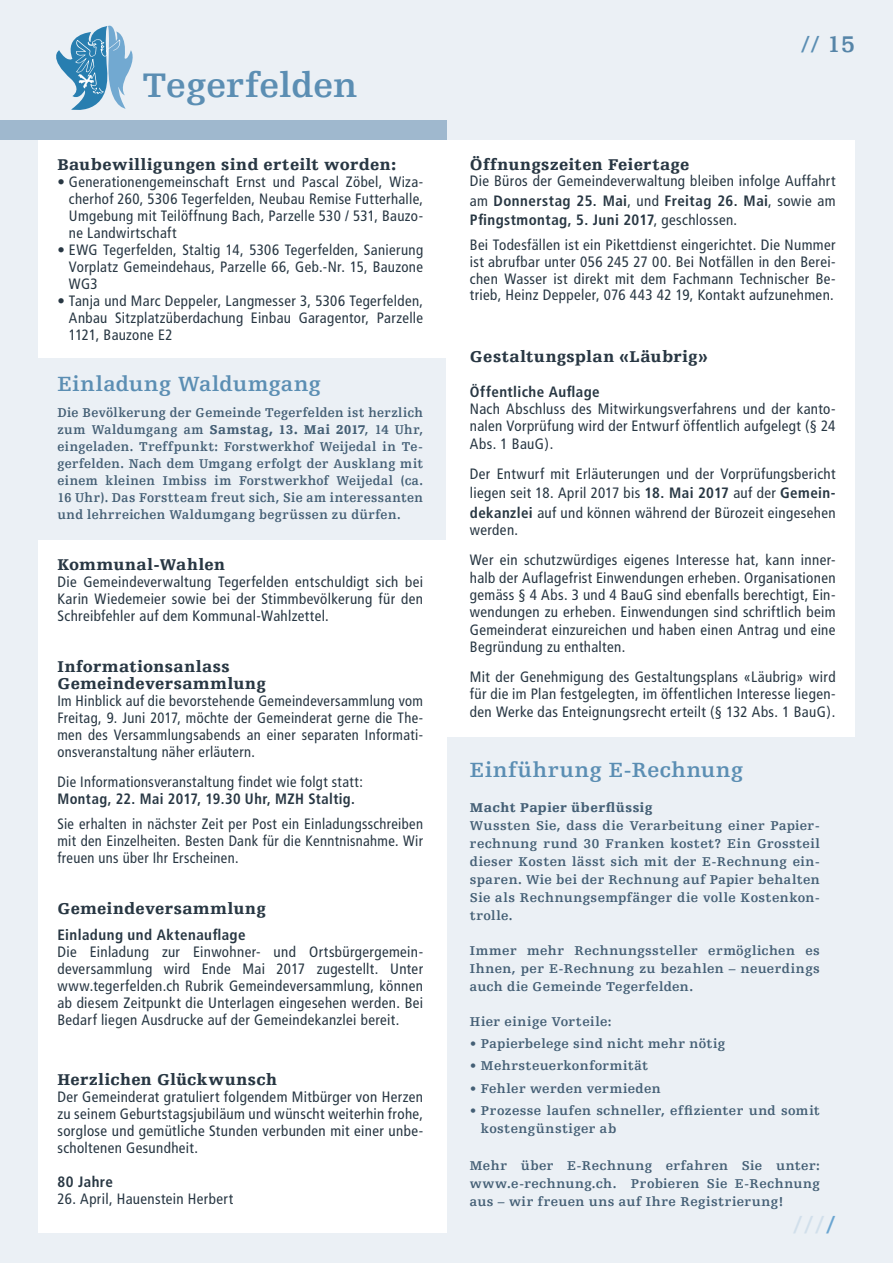
<style>
.page{position:relative;width:893px;height:1263px;background:#ebf0f5}
.page>*{position:absolute;margin:0;border:0;box-sizing:border-box;transform-origin:0 0}
.t1{font:700 36px "Egyptienne FLT";color:#5b8eb3}
.t2{font:700 25.5px "Egyptienne FLT";color:#d1dfeb}
.t3{font:700 24px "Egyptienne FLT";color:#5b8eb3}
.t4{font:700 21.75px "Egyptienne FLT";letter-spacing:.03em;color:#5b8eb3}
.t5{font:900 16.5px/17.1px "Egyptienne FLT";letter-spacing:.025em;color:#283743}
.t6{font:condensed 15px/17px "Frutiger";letter-spacing:.025em;color:#283743;text-align:justify}
.t7{font:700 condensed 15px "Frutiger";letter-spacing:.03em;color:#283743}
.t8{font:700 13.5px/18px "Egyptienne FLT";letter-spacing:.02em;color:#445f75;text-align:justify}
.t9{font:700 13.5px/17px "Egyptienne FLT";letter-spacing:.02em;color:#445f75;text-align:justify;scale:.95 1}
.t10{font:900 13.5px "Egyptienne FLT";letter-spacing:.035em;color:#445f75}
.s1{font-weight:900}
.s2{color:#5685a8}
.s3{font-weight:700}
.s4{color:#6aa5d1}
</style>
<div class="page">
<div style="left:446px;top:140px;width:408px;height:596px;background:#fff"></div>
<div style="left:38px;top:140px;width:408px;height:217px;background:#fff"></div>
<div style="left:38px;top:540px;width:408px;height:693px;background:#fff"></div>
<div style="left:0;top:121px;width:446px;height:19px;background:#9fb8ce"></div>
<svg style="left:56px;top:25px;width:77px;height:85px"></svg>
<h1 class="t1" style="left:142px;top:65px;width:217px">Tegerfelden</h1>
<p class="t5" style="left:57px;top:156px;width:340px">Baubewilligungen sind erteilt worden:</p>
<p class="t6" style="left:69px;top:173px;width:356px;text-indent:-12px">• Generationengemeinschaft Ernst und Pascal Zöbel, Wiza&shy;cherhof 260, 5306 Tegerfelden, Neubau Remise Futterhalle, Umgebung mit Teilöffnung Bach, Parzelle 530 / 531, Bauzo&shy;ne Landwirtschaft</p>
<p class="t6" style="left:69px;top:241px;width:356px;text-indent:-12px">• EWG Tegerfelden, Staltig 14, 5306 Tegerfelden, Sanierung Vorplatz Gemeindehaus, Parzelle 66, Geb.-Nr. 15, Bauzone WG3</p>
<p class="t6" style="left:69px;top:292px;width:356px;text-indent:-12px">• Tanja und Marc Deppeler, Langmesser 3, 5306 Tegerfelden, Anbau Sitzplatzüberdachung Einbau Garagentor, Parzelle 1121, Bauzone E2</p>
<h3 class="t4" style="left:57px;top:372px;width:265px">Einladung Waldumgang</h3>
<p class="t9" style="left:57px;top:404px;width:386px">Die Bevölkerung der Gemeinde Tegerfelden ist herzlich zum Waldumgang am <span class="s1">Samstag, 13. Mai 2017</span>, 14 Uhr, eingeladen. Treffpunkt: Forstwerkhof Weijedal in Te&shy;gerfelden. Nach dem Umgang erfolgt der Ausklang mit einem kleinen Imbiss im Forstwerkhof Weijedal (ca.<br>16 Uhr). Das Forstteam freut sich, Sie am interessanten und lehrreichen Waldumgang begrüssen zu dürfen.</p>
<p class="t5" style="left:57px;top:556px;width:169px">Kommunal-Wahlen</p>
<p class="t6" style="left:57px;top:573px;width:367px">Die Gemeindeverwaltung Tegerfelden entschuldigt sich bei Karin Wiedemeier sowie bei der Stimmbevölkerung für den Schreibfehler auf dem Kommunal-Wahlzettel.</p>
<p class="t5" style="left:57px;top:658px;width:210px">Informationsanlass<br>Gemeindeversammlung</p>
<p class="t6" style="left:57px;top:692px;width:367px">Im Hinblick auf die bevorstehende Gemeindeversammlung vom Freitag, 9. Juni 2017, möchte der Gemeinderat gerne die The&shy;men des Versammlungsabends an einer separaten Informati&shy;onsveranstaltung näher erläutern.</p>
<p class="t6" style="left:57px;top:773px;width:307px">Die Informationsveranstaltung findet wie folgt statt:</p>
<p class="t7" style="left:57px;top:790px;width:299px">Montag, 22. Mai 2017, 19.30 Uhr, MZH Staltig.</p>
<p class="t6" style="left:57px;top:816px;width:367px">Sie erhalten in nächster Zeit per Post ein Einladungsschreiben mit den Einzelheiten. Besten Dank für die Kenntnisnahme. Wir freuen uns über Ihr Erscheinen.</p>
<p class="t5" style="left:57px;top:901px;width:210px">Gemeindeversammlung</p>
<p class="t7" style="left:57px;top:926px;width:190px">Einladung und Aktenauflage</p>
<p class="t6" style="left:57px;top:943px;width:367px">Die Einladung zur Einwohner- und Ortsbürgergemein&shy;deversammlung wird Ende Mai 2017 zugestellt. Unter www.tegerfelden.ch Rubrik Gemeindeversammlung, können ab diesem Zeitpunkt die Unterlagen eingesehen werden. Bei Bedarf liegen Ausdrucke auf der Gemeindekanzlei bereit.</p>
<p class="t5" style="left:57px;top:1071px;width:221px">Herzlichen Glückwunsch</p>
<p class="t6" style="left:57px;top:1088px;width:367px">Der Gemeinderat gratuliert folgendem Mitbürger von Herzen zu seinem Geburtstagsjubiläum und wünscht weiterhin frohe, sorglose und gemütliche Stunden verbunden mit einer unbe&shy;scholtenen Gesundheit.</p>
<p class="t7" style="left:57px;top:1173px;width:57px">80 Jahre</p>
<p class="t6" style="left:57px;top:1190px;width:177px">26. April, Hauenstein Herbert</p>
<h3 class="t3" style="left:801px;top:31px;width:55px">// <span class="s2">15</span></h3>
<p class="t5" style="left:470px;top:156px;width:221px">Öffnungszeiten Feiertage</p>
<p class="t6" style="left:470px;top:171px;width:367px;line-height:19.5px">Die Büros der Gemeindeverwaltung bleiben infolge Auffahrt am <span class="s3">Donnerstag 25. Mai</span>, und <span class="s3">Freitag 26. Mai</span>, sowie am <span class="s3">Pfingstmontag, 5. Juni 2017</span>, geschlossen.</p>
<p class="t6" style="left:470px;top:237px;width:367px">Bei Todesfällen ist ein Pikettdienst eingerichtet. Die Nummer ist abrufbar unter 056 245 27 00. Bei Notfällen in den Berei&shy;chen Wasser ist direkt mit dem Fachmann Technischer Be&shy;trieb, Heinz Deppeler, 076 443 42 19, Kontakt aufzunehmen.</p>
<p class="t5" style="left:470px;top:349px;width:239px">Gestaltungsplan «Läubrig»</p>
<p class="t7" style="left:470px;top:383px;width:131px">Öffentliche Auflage</p>
<p class="t6" style="left:470px;top:400px;width:367px;line-height:17.4px">Nach Abschluss des Mitwirkungsverfahrens und der kanto&shy;nalen Vorprüfung wird der Entwurf öffentlich aufgelegt (§ 24<br>Abs. 1 BauG).</p>
<p class="t6" style="left:470px;top:464px;width:367px;line-height:19.5px">Der Entwurf mit Erläuterungen und der Vorprüfungsbericht liegen seit 18. April 2017 bis <span class="s3">18. Mai 2017</span> auf der <span class="s3">Gemein&shy;dekanzlei</span> auf und können während der Bürozeit eingesehen</p>
<p class="t6" style="left:470px;top:515px;width:367px;line-height:30px">werden.<br>Wer ein schutzwürdiges eigenes Interesse hat, kann inner-</p>
<p class="t6" style="left:470px;top:569px;width:367px">halb der Auflagefrist Einwendungen erheben. Organisationen gemäss § 4 Abs. 3 und 4 BauG sind ebenfalls berechtigt, Ein&shy;wendungen zu erheben. Einwendungen sind schriftlich beim Gemeinderat einzureichen und haben einen Antrag und eine Begründung zu enthalten.</p>
<p class="t6" style="left:470px;top:668px;width:367px;line-height:17.4px">Mit der Genehmigung des Gestaltungsplans «Läubrig» wird für die im Plan festgelegten, im öffentlichen Interesse liegen&shy;den Werke das Enteignungsrecht erteilt (§ 132 Abs. 1 BauG).</p>
<h3 class="t4" style="left:470px;top:758px;width:275px">Einführung E-Rechnung</h3>
<p class="t10" style="left:470px;top:800px;width:184px">Macht Papier überflüssig</p>
<p class="t8" style="left:470px;top:816px;width:352px">Wussten Sie, dass die Verarbeitung einer Papier&shy;rechnung rund 30 Franken kostet? Ein Grossteil dieser Kosten lässt sich mit der E-Rechnung ein&shy;sparen. Wie bei der Rechnung auf Papier behalten Sie als Rechnungsempfänger die volle Kostenkon&shy;trolle.</p>
<p class="t8" style="left:470px;top:941px;width:352px">Immer mehr Rechnungssteller ermöglichen es Ihnen, per E-Rechnung zu bezahlen – neuerdings auch die Gemeinde Tegerfelden.</p>
<p class="t8" style="left:470px;top:1012px;width:143px">Hier einige Vorteile:</p>
<p class="t8" style="left:470px;top:1035px;width:257px">• Papierbelege sind nicht mehr nötig</p>
<p class="t8" style="left:470px;top:1057px;width:180px">• Mehrsteuerkonformität</p>
<p class="t8" style="left:470px;top:1079px;width:192px">• Fehler werden vermieden</p>
<p class="t8" style="left:481px;top:1101px;width:341px;text-indent:-11px">• Prozesse laufen schneller, effizienter und somit kostengünstiger ab</p>
<p class="t8" style="left:470px;top:1157px;width:352px">Mehr über E-Rechnung erfahren Sie unter: www.e-rechnung.ch. Probieren Sie E-Rechnung aus – wir freuen uns auf Ihre Registrierung!</p>
<h2 class="t2" style="left:793px;top:1211px;width:44px">///<span class="s4">/</span></h2>
</div>
